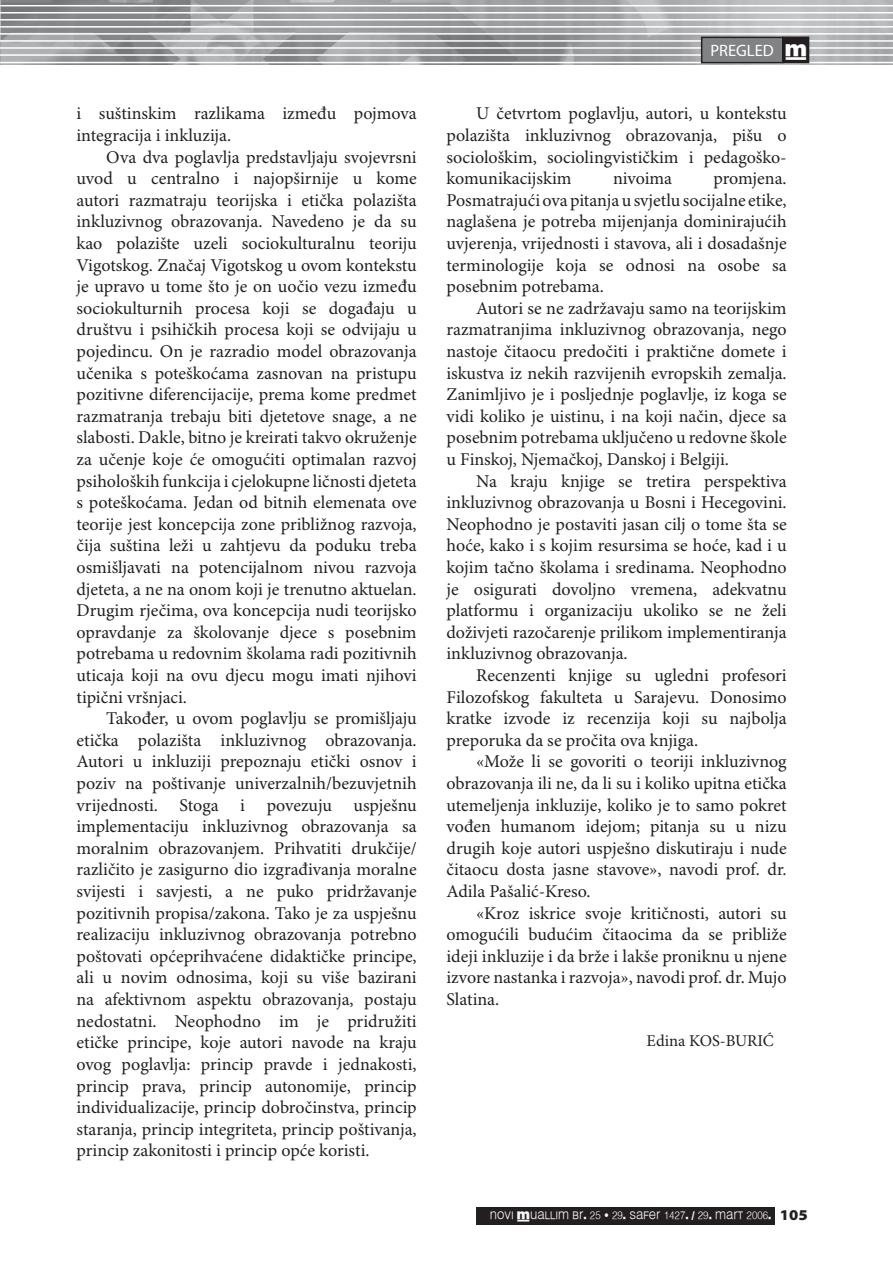
<style>
.page{position:relative;width:893px;height:1263px;background:#fff}
.page>*{position:absolute;margin:0;border:0;box-sizing:border-box;transform-origin:0 0}
.t1{font:18px/21.6px "Minion Pro";color:#231f20;text-align:justify}
.t2{font:16.5px "Minion Pro";color:#231f20}
.t3{font:16.5px "Myriad Pro";color:#fff}
.t4{font:16.5px "Muallim";color:#fff}
.t5{font:10.8px "Muallim";color:#f9f9f9;scale:.91 1}
.s1{font-family:"Myriad Pro";font-weight:900;font-stretch:semi-expanded;font-size:15px;color:#231f20}
</style>
<div class="page">
<img style="left:0;top:0;width:893px;height:65px">
<svg style="left:0;top:14px;width:1px;height:40px"></svg>
<hr style="left:0;top:5px;width:893px;height:1px;background:#fff">
<hr style="left:0;top:12px;width:893px;height:2px;background:#fff">
<hr style="left:0;top:19px;width:893px;height:2px;background:#fff">
<hr style="left:0;top:26px;width:893px;height:2px;background:#fff">
<hr style="left:0;top:33px;width:893px;height:2px;background:#fff">
<hr style="left:0;top:40px;width:893px;height:2px;background:#fff">
<hr style="left:0;top:47px;width:893px;height:2px;background:#fff">
<hr style="left:0;top:54px;width:893px;height:2px;background:#fff">
<hr style="left:0;top:62px;width:893px;height:1px;background:#fff">
<div style="left:702px;top:37px;width:81px;height:26px;background:#808285"></div>
<div style="left:701px;top:37px;width:82px;height:26px;border:2px solid #231f20"></div>
<div style="left:783px;top:37px;width:26px;height:26px;background:#231f20"></div>
<div style="left:782px;top:36px;width:27px;height:27px;border:2px solid #231f20"></div>
<div style="left:476px;top:1206px;width:299px;height:18px;background:#231f20"></div>
<p class="t1" style="left:76px;top:104px;width:342px">i suštinskim razlikama između pojmova integracija i inkluzija.</p>
<p class="t1" style="left:76px;top:147px;width:342px;text-indent:30px">Ova dva poglavlja predstavljaju svojevrsni uvod u centralno i najopširnije u kome autori razmatraju teorijska i etička polazišta inkluzivnog obrazovanja. Navedeno je da su kao polazište uzeli sociokulturalnu teoriju Vigotskog. Značaj Vigotskog u ovom kontekstu je upravo u tome što je on uočio vezu između sociokulturnih procesa koji se događaju u društvu i psihičkih procesa koji se odvijaju u pojedincu. On je razradio model obrazovanja učenika s poteškoćama zasnovan na pristupu pozitivne diferencijacije, prema kome predmet razmatranja trebaju biti djetetove snage, a ne slabosti. Dakle, bitno je kreirati takvo okruženje za učenje koje će omogućiti optimalan razvoj psiholoških funkcija i cjelokupne ličnosti djeteta s poteškoćama. Jedan od bitnih elemenata ove teorije jest koncepcija zone približnog razvoja, čija suština leži u zahtjevu da poduku treba osmišljavati na potencijalnom nivou razvoja djeteta, a ne na onom koji je trenutno aktuelan.<br>Drugim rječima, ova koncepcija nudi teorijsko opravdanje za školovanje djece s posebnim potrebama u redovnim školama radi pozitivnih uticaja koji na ovu djecu mogu imati njihovi tipični vršnjaci.</p>
<p class="t1" style="left:76px;top:708px;width:342px;text-indent:30px">Također, u ovom poglavlju se promišljaju etička polazišta inkluzivnog obrazovanja.<br>Autori u inkluziji prepoznaju etički osnov i poziv na poštivanje univerzalnih/bezuvjetnih vrijednosti. Stoga i povezuju uspješnu implementaciju inkluzivnog obrazovanja sa moralnim obrazovanjem. Prihvatiti drukčije/ različito je zasigurno dio izgrađivanja moralne svijesti i savjesti, a ne puko pridržavanje pozitivnih propisa/zakona. Tako je za uspješnu realizaciju inkluzivnog obrazovanja potrebno poštovati općeprihvaćene didaktičke principe, ali u novim odnosima, koji su više bazirani na afektivnom aspektu obrazovanja, postaju nedostatni. Neophodno im je pridružiti etičke principe, koje autori navode na kraju ovog poglavlja: princip pravde i jednakosti, princip prava, princip autonomije, princip individualizacije, princip dobročinstva, princip staranja, princip integriteta, princip poštivanja, princip zakonitosti i princip opće koristi.</p>
<p class="t3" style="left:710px;top:40px;width:65px">PREGLED</p>
<p class="t4" style="left:785px;top:39px;width:24px">†</p>
<p class="t1" style="left:446px;top:104px;width:342px;text-indent:30px">U četvrtom poglavlju, autori, u kontekstu polazišta inkluzivnog obrazovanja, pišu o sociološkim, sociolingvističkim i pedagoško&shy;komunikacijskim</p>
<p class="t1" style="left:446px;top:168px;width:342px;text-indent:267px">promjena.<br>Posmatrajući ova pitanja u svjetlu socijalne etike, naglašena je potreba mijenjanja dominirajućih uvjerenja, vrijednosti i stavova, ali i dosadašnje terminologije koja se odnosi na osobe sa posebnim potrebama.</p>
<p class="t1" style="left:446px;top:298px;width:342px;text-indent:30px">Autori se ne zadržavaju samo na teorijskim razmatranjima inkluzivnog obrazovanja, nego nastoje čitaocu predočiti i praktične domete i iskustva iz nekih razvijenih evropskih zemalja.<br>Zanimljivo je i posljednje poglavlje, iz koga se vidi koliko je uistinu, i na koji način, djece sa posebnim potrebama uključeno u redovne škole u Finskoj, Njemačkoj, Danskoj i Belgiji.</p>
<p class="t1" style="left:446px;top:471px;width:342px;text-indent:30px">Na kraju knjige se tretira perspektiva inkluzivnog obrazovanja u Bosni i Hecegovini.<br>Neophodno je postaviti jasan cilj o tome šta se hoće, kako i s kojim resursima se hoće, kad i u kojim tačno školama i sredinama. Neophodno je osigurati dovoljno vremena, adekvatnu platformu i organizaciju ukoliko se ne želi doživjeti razočarenje prilikom implementiranja inkluzivnog obrazovanja.</p>
<p class="t1" style="left:446px;top:665px;width:342px;text-indent:30px">Recenzenti knjige su ugledni profesori Filozofskog fakulteta u Sarajevu. Donosimo kratke izvode iz recenzija koji su najbolja preporuka da se pročita ova knjiga.</p>
<p class="t1" style="left:446px;top:752px;width:342px;text-indent:30px">«Može li se govoriti o teoriji inkluzivnog obrazovanja ili ne, da li su i koliko upitna etička utemeljenja inkluzije, koliko je to samo pokret vođen humanom idejom; pitanja su u nizu drugih koje autori uspješno diskutiraju i nude čitaocu dosta jasne stavove», navodi prof. dr.<br>Adila Pašalić-Kreso.</p>
<p class="t1" style="left:446px;top:903px;width:342px;text-indent:30px">«Kroz iskrice svoje kritičnosti, autori su omogućili budućim čitaocima da se približe ideji inkluzije i da brže i lakše proniknu u njene izvore nastanka i razvoja», navodi prof. dr. Mujo Slatina.</p>
<p class="t2" style="left:647px;top:1031px;width:129px">Edina KOS-BURIĆ</p>
<p class="t1" style="left:613px;top:168px;width:61px">nivoima</p>
<p class="t5" style="left:490px;top:1208px;width:351px">NOVI †UALLIM BR. 25 • 29. SAFER 1427. / 29. MART 2006. <span class="s1">105</span></p>
</div>
